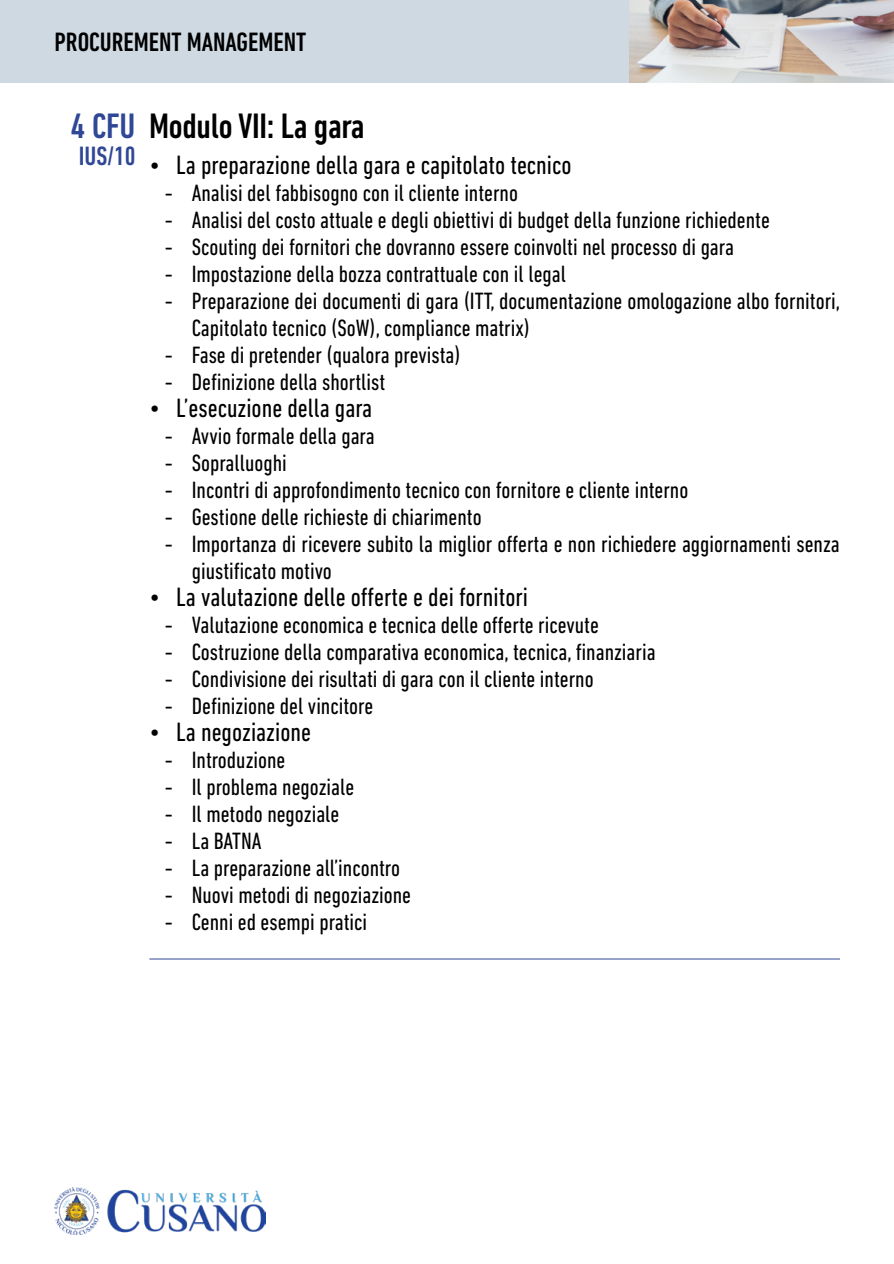
<style>
.page{position:relative;width:894px;height:1264px;background:#fff}
.page>*{position:absolute;margin:0;border:0;box-sizing:border-box;transform-origin:0 0}
.t1{font:500 condensed 36px "DIN Next LT Pro";letter-spacing:-.01em;color:#000}
.t2{font:condensed 27px "DIN Next LT Pro";color:#000}
.t3{font:500 condensed 27px "DIN Next LT Pro";color:#000}
.t4{font:500 condensed 27px "DIN Next LT Pro";color:#2f4796}
.t5{font:condensed 24px/27px "DIN Next LT Pro";color:#000}
.s1{color:#2f4796}
</style>
<div class="page">
<img style="left:54px;top:1187px;width:211px;height:47px">
<div style="left:0;top:0;width:893px;height:83px;background:#ced9e2"></div>
<hr style="left:149px;top:958px;width:690px;height:1px;background:#304696">
<img style="left:630px;top:0;width:263px;height:83px">
<p class="t3" style="left:54px;top:26px;width:253px">PROCUREMENT MANAGEMENT</p>
<p class="t1" style="left:71px;top:105px;width:295px"><span class="s1">4 CFU</span> Modulo VII: La gara</p>
<p class="t2" style="left:149px;top:149px;width:424px">• La preparazione della gara e capitolato tecnico</p>
<p class="t5" style="left:165px;top:179px;width:354px">- Analisi del fabbisogno con il cliente interno</p>
<p class="t5" style="left:165px;top:206px;width:606px">- Analisi del costo attuale e degli obiettivi di budget della funzione richiedente</p>
<p class="t5" style="left:165px;top:233px;width:570px">- Scouting dei fornitori che dovranno essere coinvolti nel processo di gara</p>
<p class="t5" style="left:165px;top:260px;width:402px">- Impostazione della bozza contrattuale con il legal</p>
<p class="t5" style="left:192px;top:287px;width:649px;text-indent:-27px">- Preparazione dei documenti di gara (ITT, documentazione omologazione albo fornitori,<br>Capitolato tecnico (SoW), compliance matrix)</p>
<p class="t5" style="left:165px;top:341px;width:297px">- Fase di pretender (qualora prevista)</p>
<p class="t5" style="left:165px;top:368px;width:222px">- Definizione della shortlist</p>
<p class="t2" style="left:149px;top:392px;width:224px">• L’esecuzione della gara</p>
<p class="t5" style="left:165px;top:422px;width:211px">- Avvio formale della gara</p>
<p class="t5" style="left:165px;top:449px;width:123px">- Sopralluoghi</p>
<p class="t5" style="left:165px;top:476px;width:525px">- Incontri di approfondimento tecnico con fornitore e cliente interno</p>
<p class="t5" style="left:165px;top:503px;width:318px">- Gestione delle richieste di chiarimento</p>
<p class="t5" style="left:192px;top:530px;width:649px;text-indent:-27px">- Importanza di ricevere subito la miglior offerta e non richiedere aggiornamenti senza giustificato motivo</p>
<p class="t2" style="left:149px;top:581px;width:380px">• La valutazione delle offerte e dei fornitori</p>
<p class="t5" style="left:165px;top:611px;width:435px">- Valutazione economica e tecnica delle offerte ricevute</p>
<p class="t5" style="left:165px;top:638px;width:492px">- Costruzione della comparativa economica, tecnica, finanziaria</p>
<p class="t5" style="left:165px;top:665px;width:430px">- Condivisione dei risultati di gara con il cliente interno</p>
<p class="t5" style="left:165px;top:692px;width:210px">- Definizione del vincitore</p>
<p class="t2" style="left:149px;top:716px;width:163px">• La negoziazione</p>
<p class="t5" style="left:165px;top:746px;width:122px">- Introduzione</p>
<p class="t5" style="left:165px;top:773px;width:191px">- Il problema negoziale</p>
<p class="t5" style="left:165px;top:800px;width:176px">- Il metodo negoziale</p>
<p class="t5" style="left:165px;top:827px;width:98px">- La BATNA</p>
<p class="t5" style="left:165px;top:854px;width:237px">- La preparazione all’incontro</p>
<p class="t5" style="left:165px;top:881px;width:248px">- Nuovi metodi di negoziazione</p>
<p class="t5" style="left:165px;top:908px;width:204px">- Cenni ed esempi pratici</p>
<p class="t4" style="left:79px;top:141px;width:58px">IUS/10</p>
</div>
